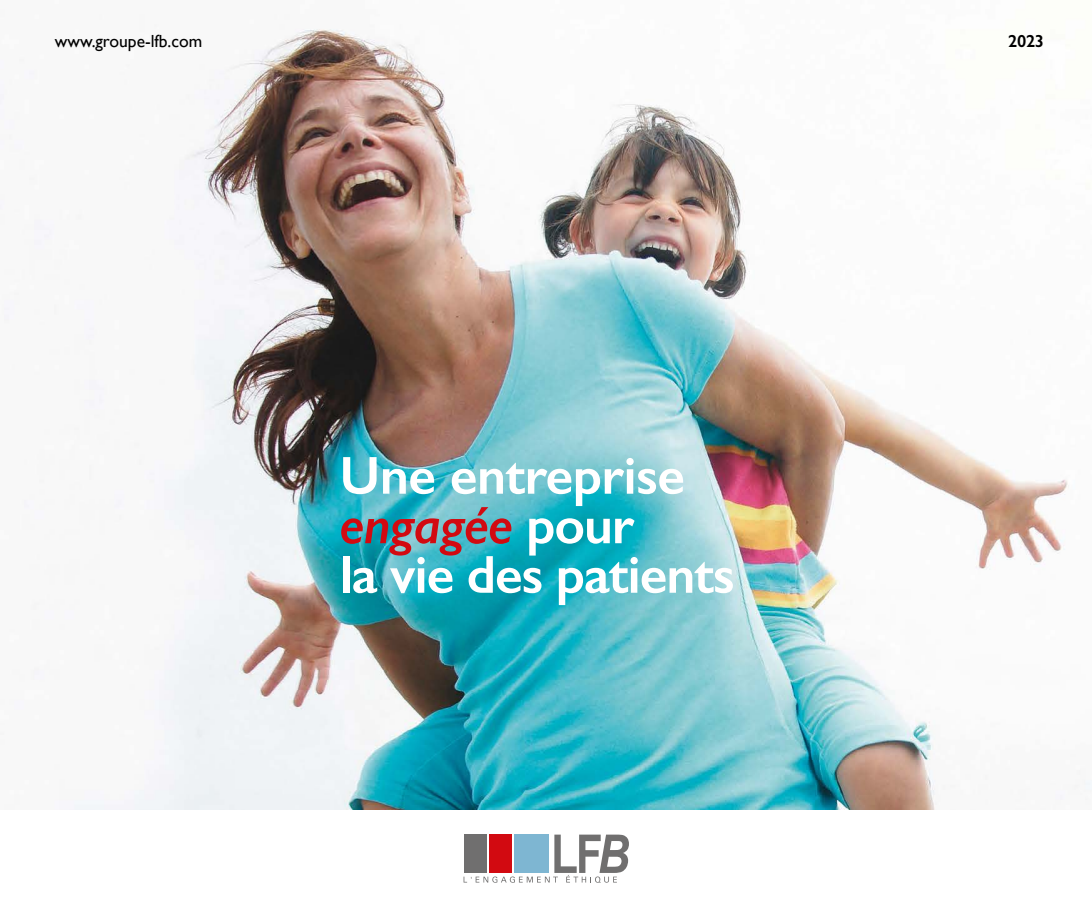
<style>
.page{position:relative;width:1092px;height:922px;background:#fff}
.page>*{position:absolute;margin:0;border:0;box-sizing:border-box;transform-origin:0 0}
.t1{font:600 53.62px/49.5px "Gill Sans";letter-spacing:-.02em;color:#fff}
.t2{font:17.5px "Gill Sans";color:#000}
.t3{font:600 17.5px "Gill Sans";color:#000}
.s1{font-style:italic;color:#d20a11}
</style>
<div class="page">
<img style="left:0;top:29px;width:1091px;height:781px">
<svg style="left:463px;top:834px;width:166px;height:48px"></svg>
<p class="t2" style="left:55px;top:31px;width:149px">www.groupe-lfb.com</p>
<p class="t3" style="left:1008px;top:30px;width:37px">2023</p>
<p class="t1" style="left:339px;top:450px;width:397px">Une entreprise <span class="s1">engagée</span> pour<br>la vie des patients</p>
</div>
